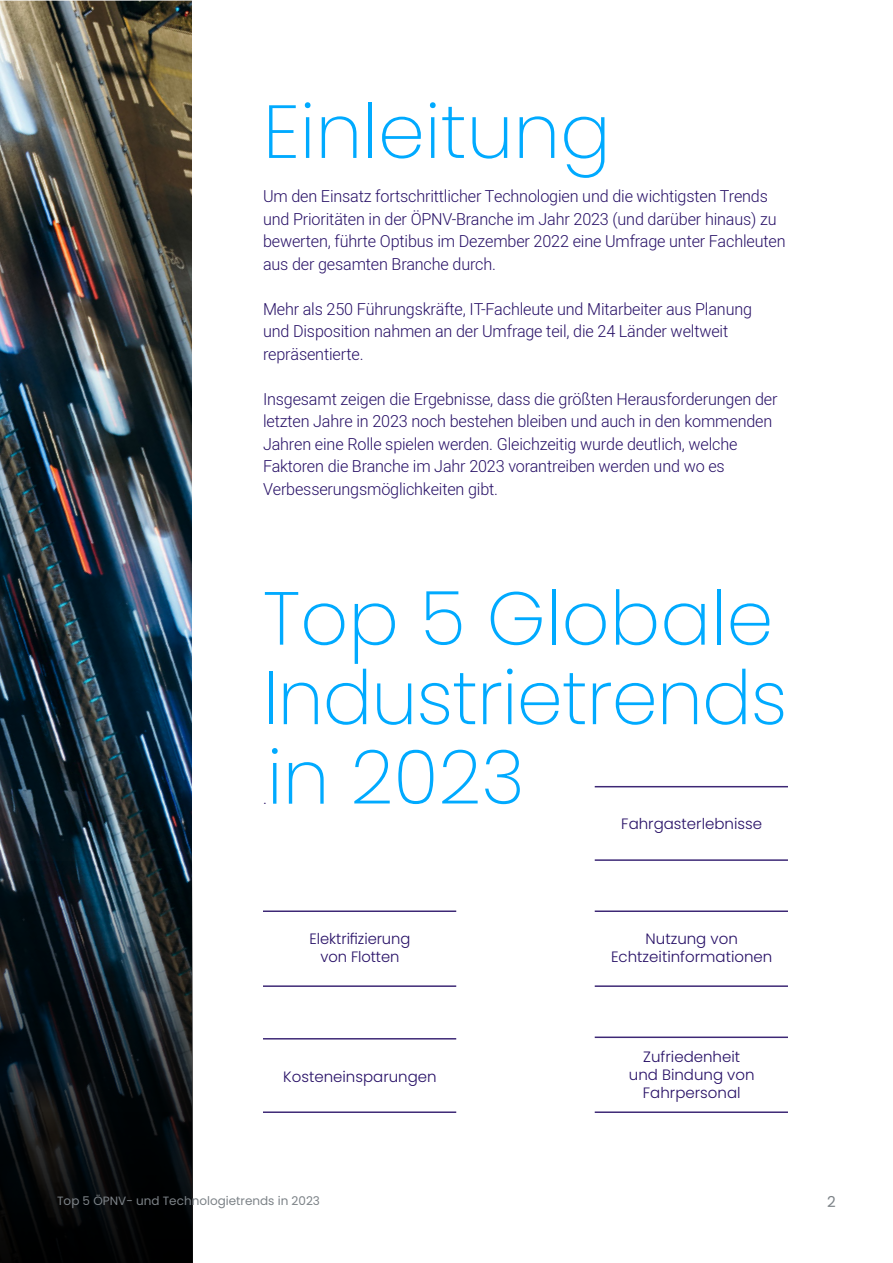
<style>
.page{position:relative;width:893px;height:1263px;background:#fff}
.page>*{position:absolute;margin:0;border:0;box-sizing:border-box;transform-origin:0 0}
.t1{font:200 75px/79.5px "Poppins";color:#0af}
.t2{font:300 16.5px/22.5px "Heebo";letter-spacing:-.01em;color:#271066}
.t3{font:300 15px/18px "Poppins";color:#271066;text-align:center}
.t4{font:15px "Poppins";color:#7c8287}
.t5{font:12px "Poppins";color:#7c8287}
</style>
<div class="page">
<img style="left:0;top:1px;width:192px;height:860px">
<svg style="left:0;top:861px;width:193px;height:402px"></svg>
<hr style="left:595px;top:786px;width:193px;height:1px;background:#271066">
<hr style="left:595px;top:859px;width:193px;height:2px;background:#271066">
<hr style="left:263px;top:1038px;width:193px;height:1px;background:#271066">
<hr style="left:263px;top:1111px;width:193px;height:2px;background:#271066">
<hr style="left:595px;top:910px;width:193px;height:2px;background:#271066">
<hr style="left:595px;top:985px;width:193px;height:2px;background:#271066">
<hr style="left:263px;top:910px;width:193px;height:2px;background:#271066">
<hr style="left:263px;top:985px;width:193px;height:2px;background:#271066">
<hr style="left:595px;top:1036px;width:193px;height:2px;background:#271066">
<hr style="left:595px;top:1111px;width:193px;height:2px;background:#271066">
<h1 class="t1" style="left:263px;top:99px;width:349px">Einleitung</h1>
<p class="t2" style="left:263px;top:184px;width:524px">Um den Einsatz fortschrittlicher Technologien und die wichtigsten Trends und Prioritäten in der ÖPNV-Branche im Jahr 2023 (und darüber hinaus) zu bewerten, führte Optibus im Dezember 2022 eine Umfrage unter Fachleuten aus der gesamten Branche durch.</p>
<p class="t2" style="left:263px;top:297px;width:491px">Mehr als 250 Führungskräfte, IT-Fachleute und Mitarbeiter aus Planung und Disposition nahmen an der Umfrage teil, die 24 Länder weltweit repräsentierte.</p>
<p class="t2" style="left:263px;top:387px;width:516px">Insgesamt zeigen die Ergebnisse, dass die größten Herausforderungen der letzten Jahre in 2023 noch bestehen bleiben und auch in den kommenden Jahren eine Rolle spielen werden. Gleichzeitig wurde deutlich, welche Faktoren die Branche im Jahr 2023 vorantreiben werden und wo es Verbesserungsmöglichkeiten gibt.</p>
<h1 class="t1" style="left:263px;top:586px;width:526px">Top 5 Globale<br>Industrietrends</h1>
<h1 class="t1" style="left:267px;top:745px;width:259px">in 2023</h1>
<p class="t2" style="left:263px;top:786px;width:5px">.</p>
<p class="t3" style="left:310px;top:930px;width:102px">Elektrifizierung von Flotten</p>
<p class="t3" style="left:283px;top:1067px;width:155px">Kosteneinsparungen</p>
<p class="t3" style="left:621px;top:815px;width:142px">Fahrgasterlebnisse</p>
<p class="t3" style="left:611px;top:930px;width:163px">Nutzung von<br>Echtzeitinformationen</p>
<p class="t3" style="left:629px;top:1048px;width:127px">Zufriedenheit und Bindung von<br>Fahrpersonal</p>
<p class="t5" style="left:57px;top:1193px;width:264px">Top 5 ÖPNV- und Technologietrends in 2023</p>
<p class="t4" style="left:827px;top:1193px;width:10px">2</p>
</div>
